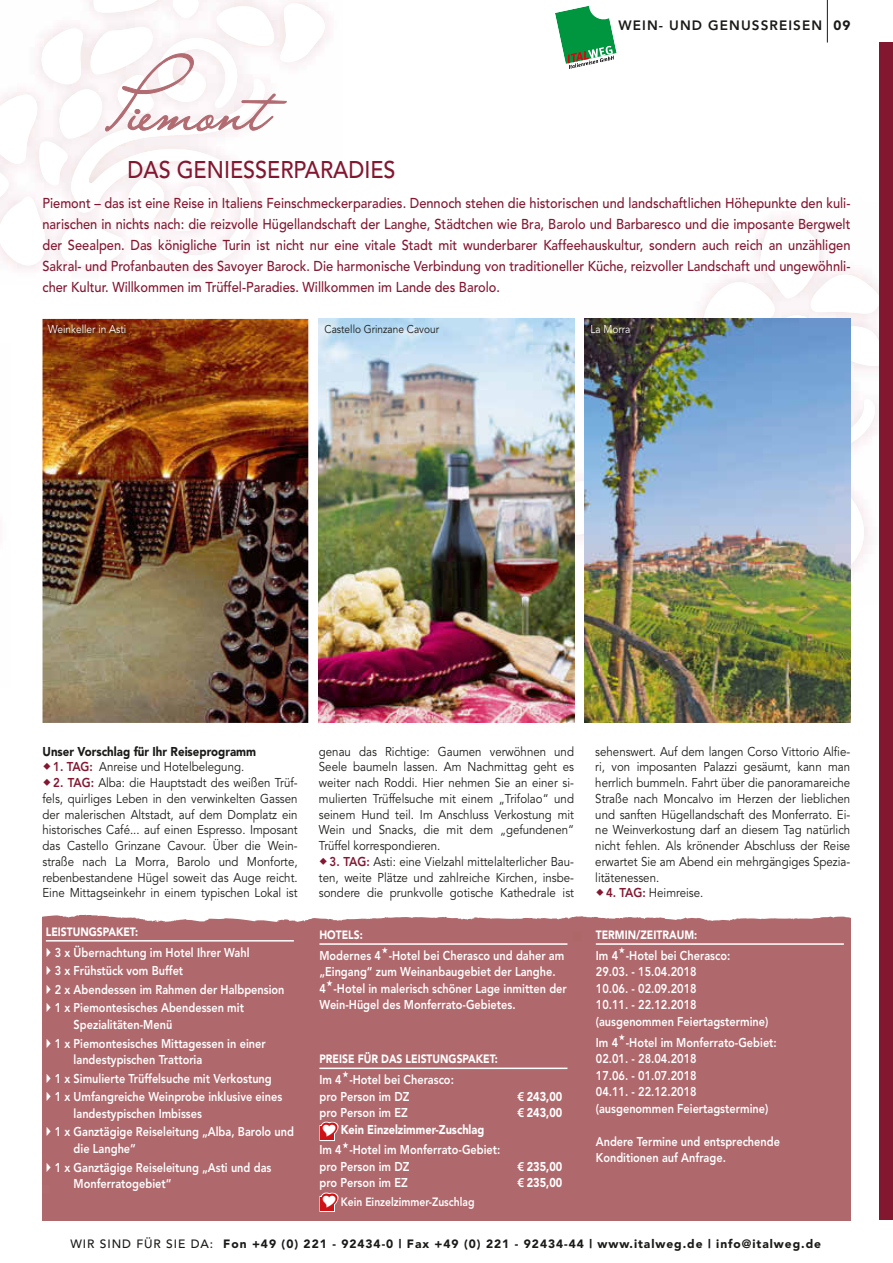
<style>
.page{position:relative;width:893px;height:1263px;background:#fff}
.page>*{position:absolute;margin:0;border:0;box-sizing:border-box;transform-origin:0 0}
.t1{font:75px "Lainie Day SH";color:#b16b71;scale:.9 1}
.t2{font:500 24px "Avenir";color:#831730;scale:.9 1}
.t3{font:500 14.25px/21px "Avenir";color:#831730;text-align:justify;scale:.9 1}
.t4{font:800 13.5px "Avenir";letter-spacing:.08em;color:#1a1a18}
.t5{font:12.75px/15.8px "Avenir";color:#1a1a18;text-align:justify;scale:.9 1}
.t6{font:800 12.75px/16.5px "Avenir";color:#fff;scale:.86 1}
.t7{font:900 12.75px "Avenir";color:#fff;scale:.86 1}
.t8{font:900 12.75px "Avenir";color:#1a1a18;scale:.9 1}
.t9{font:900 12px "Avenir";letter-spacing:.08em;color:#1a1a18}
.t10{font:900 12px "Avenir";color:#fff;scale:.86 1}
.t11{font:800 12px "Avenir";color:#fff;scale:.86 1}
.t12{font:11.25px "Avenir";color:#fff;scale:.9 1}
.t13{font:11.25px "Avenir";color:#1a1a18;scale:.9 1}
.s1{font-weight:900}
.s2{font-weight:800;color:#831730}
.s3{font-family:"Linotype Euro Font Ato F";font-weight:400}
.s4{font-weight:500}
</style>
<div class="page">
<svg style="left:1px;top:0;width:326px;height:266px"></svg>
<svg style="left:545px;top:221px;width:334px;height:365px"></svg>
<svg style="left:104px;top:53px;width:183px;height:80px"></svg>
<hr style="left:827px;top:0;width:1px;height:43px;background:#1a1a18">
<div style="left:879px;top:43px;width:14px;height:1177px;background:#831730"></div>
<div style="left:43px;top:922px;width:807px;height:298px;background:#af686c"></div>
<svg style="left:42px;top:914px;width:809px;height:8px"></svg>
<svg style="left:555px;top:6px;width:62px;height:63px"></svg>
<hr style="left:46px;top:940px;width:248px;height:1px;background:#fff">
<hr style="left:319px;top:943px;width:248px;height:2px;background:#fff">
<hr style="left:319px;top:1067px;width:248px;height:2px;background:#fff">
<hr style="left:596px;top:943px;width:248px;height:2px;background:#fff">
<img style="left:43px;top:319px;width:265px;height:404px">
<img style="left:47px;top:324px;width:82px;height:13px">
<img style="left:585px;top:319px;width:265px;height:404px">
<img style="left:319px;top:319px;width:255px;height:404px">
<svg style="left:47px;top:947px;width:4px;height:9px"></svg>
<svg style="left:47px;top:966px;width:4px;height:9px"></svg>
<svg style="left:47px;top:984px;width:4px;height:10px"></svg>
<svg style="left:47px;top:1003px;width:4px;height:9px"></svg>
<svg style="left:47px;top:1038px;width:4px;height:9px"></svg>
<svg style="left:47px;top:1073px;width:4px;height:10px"></svg>
<svg style="left:47px;top:1092px;width:4px;height:9px"></svg>
<svg style="left:47px;top:1127px;width:4px;height:9px"></svg>
<svg style="left:47px;top:1162px;width:4px;height:9px"></svg>
<svg style="left:382px;top:947px;width:6px;height:6px"></svg>
<svg style="left:327px;top:980px;width:6px;height:6px"></svg>
<svg style="left:343px;top:1071px;width:5px;height:7px"></svg>
<svg style="left:619px;top:947px;width:6px;height:6px"></svg>
<svg style="left:619px;top:1033px;width:6px;height:7px"></svg>
<svg style="left:319px;top:1120px;width:29px;height:28px"></svg>
<svg style="left:319px;top:1191px;width:25px;height:22px"></svg>
<h1 class="t1" style="left:113px;top:58px;width:176px">Piemont</h1>
<h2 class="t2" style="left:128px;top:156px;width:299px">DAS GENIESSERPARADIES</h2>
<p class="t4" style="left:618px;top:18px;width:233px">WEIN- UND GENUSSREISEN <span class="s1">09</span></p>
<p class="t3" style="left:43px;top:193px;width:899px">Piemont – das ist eine Reise in Italiens Feinschmeckerparadies. Dennoch stehen die historischen und landschaftlichen Höhepunkte den kuli&shy;narischen in nichts nach: die reizvolle Hügellandschaft der Langhe, Städtchen wie Bra, Barolo und Barbaresco und die imposante Bergwelt der Seealpen. Das königliche Turin ist nicht nur eine vitale Stadt mit wunderbarer Kaffeehauskultur, sondern auch reich an unzähligen Sakral- und Profanbauten des Savoyer Barock. Die harmonische Verbindung von traditioneller Küche, reizvoller Landschaft und ungewöhnli&shy;cher Kultur. Willkommen im Trüffel-Paradies. Willkommen im Lande des Barolo.</p>
<p class="t12" style="left:48px;top:323px;width:88px">Weinkeller in Asti</p>
<p class="t13" style="left:325px;top:323px;width:129px">Castello Grinzane Cavour</p>
<p class="t12" style="left:590px;top:323px;width:46px">La Morra</p>
<p class="t8" style="left:43px;top:743px;width:239px">Unser Vorschlag für Ihr Reiseprogramm</p>
<p class="t5" style="left:53px;top:759px;width:214px"><span class="s2">1. TAG:</span> Anreise und Hotelbelegung.</p>
<p class="t5" style="left:43px;top:775px;width:285px;text-indent:11px"><span class="s2">2. TAG:</span> Alba: die Hauptstadt des weißen Trüf&shy;fels, quirliges Leben in den verwinkelten Gassen der malerischen Altstadt, auf dem Domplatz ein historisches Café... auf einen Espresso. Imposant das Castello Grinzane Cavour. Über die Wein&shy;straße nach La Morra, Barolo und Monforte, rebenbestandene Hügel soweit das Auge reicht.<br>Eine Mittagseinkehr in einem typischen Lokal ist</p>
<p class="t10" style="left:46px;top:924px;width:109px">LEISTUNGSPAKET:</p>
<p class="t6" style="left:55px;top:943px;width:269px;line-height:18.6px">3 x Übernachtung im Hotel Ihrer Wahl<br>3 x Frühstück vom Buffet<br>2 x Abendessen im Rahmen der Halbpension 1 x Piemontesisches Abendessen mit</p>
<p class="t6" style="left:55px;top:1015px;width:247px;line-height:18.6px;text-indent:19px">Spezialitäten-Menü<br>1 x Piemontesisches Mittagessen in einer</p>
<p class="t6" style="left:55px;top:1050px;width:266px;line-height:18.6px;text-indent:19px">landestypischen Trattoria<br>1 x Simulierte Trüffelsuche mit Verkostung<br>1 x Umfangreiche Weinprobe inklusive eines</p>
<p class="t6" style="left:55px;top:1104px;width:280px;line-height:18.6px;text-indent:19px">landestypischen Imbisses<br>1 x Ganztägige Reiseleitung „Alba, Barolo und</p>
<p class="t6" style="left:55px;top:1139px;width:253px;line-height:18.6px;text-indent:19px">die Langhe“<br>1 x Ganztägige Reiseleitung „Asti und das</p>
<p class="t6" style="left:74px;top:1175px;width:115px">Monferratogebiet“</p>
<p class="t5" style="left:319px;top:744px;width:285px">genau das Richtige: Gaumen verwöhnen und Seele baumeln lassen. Am Nachmittag geht es weiter nach Roddi. Hier nehmen Sie an einer si&shy;mulierten Trüffelsuche mit einem „Trifolao“ und seinem Hund teil. Im Anschluss Verkostung mit Wein und Snacks, die mit dem „gefundenen“ Trüffel korrespondieren.</p>
<p class="t5" style="left:319px;top:854px;width:285px;text-indent:11px"><span class="s2">3. TAG:</span> Asti: eine Vielzahl mittelalterlicher Bau&shy;ten, weite Plätze und zahlreiche Kirchen, insbe&shy;sondere die prunkvolle gotische Kathedrale ist</p>
<p class="t10" style="left:319px;top:928px;width:52px">HOTELS:</p>
<p class="t6" style="left:319px;top:947px;width:289px">Modernes 4 -Hotel bei Cherasco und daher am „Eingang“ zum Weinanbaugebiet der Langhe.<br>4 -Hotel in malerisch schöner Lage inmitten der Wein-Hügel des Monferrato-Gebietes.</p>
<p class="t10" style="left:319px;top:1052px;width:209px">PREISE FÜR DAS LEISTUNGSPAKET:</p>
<p class="t6" style="left:319px;top:1071px;width:158px">Im 4 -Hotel bei Cherasco: pro Person im DZ</p>
<p class="t7" style="left:518px;top:1088px;width:54px"><span class="s3">5</span> 243,00</p>
<p class="t6" style="left:319px;top:1104px;width:104px">pro Person im EZ</p>
<p class="t7" style="left:518px;top:1105px;width:54px"><span class="s3">5</span> 243,00</p>
<p class="t7" style="left:341px;top:1121px;width:168px">Kein Einzelzimmer-Zuschlag</p>
<p class="t6" style="left:319px;top:1141px;width:212px">Im 4 -Hotel im Monferrato-Gebiet: pro Person im DZ</p>
<p class="t7" style="left:518px;top:1159px;width:54px"><span class="s3">5</span> 235,00</p>
<p class="t6" style="left:319px;top:1174px;width:104px">pro Person im EZ</p>
<p class="t7" style="left:518px;top:1175px;width:54px"><span class="s3">5</span> 235,00</p>
<p class="t11" style="left:341px;top:1195px;width:157px">Kein Einzelzimmer-Zuschlag</p>
<p class="t5" style="left:595px;top:744px;width:285px">sehenswert. Auf dem langen Corso Vittorio Alfie&shy;ri, von imposanten Palazzi gesäumt, kann man herrlich bummeln. Fahrt über die panoramareiche Straße nach Moncalvo im Herzen der lieblichen und sanften Hügellandschaft des Monferrato. Ei&shy;ne Weinverkostung darf an diesem Tag natürlich nicht fehlen. Als krönender Abschluss der Reise erwartet Sie am Abend ein mehrgängiges Spezia&shy;litätenessen.</p>
<p class="t5" style="left:606px;top:885px;width:110px"><span class="s2">4. TAG:</span> Heimreise.</p>
<p class="t10" style="left:596px;top:928px;width:119px">TERMIN/ZEITRAUM:</p>
<p class="t6" style="left:596px;top:947px;width:202px">Im 4 -Hotel bei Cherasco:<br>29.03. - 15.04.2018<br>10.06. - 02.09.2018<br>10.11. - 22.12.2018 (ausgenommen Feiertagstermine)</p>
<p class="t6" style="left:596px;top:1034px;width:212px">Im 4 -Hotel im Monferrato-Gebiet:<br>02.01. - 28.04.2018<br>17.06. - 01.07.2018<br>04.11. - 22.12.2018 (ausgenommen Feiertagstermine)</p>
<p class="t6" style="left:596px;top:1133px;width:216px">Andere Termine und entsprechende<br>Konditionen auf Anfrage.</p>
<p class="t9" style="left:70px;top:1236px;width:752px"><span class="s4">WIR SIND FÜR SIE DA:</span> Fon +49 (0) 221 - 92434-0 | Fax +49 (0) 221 - 92434-44 | www.italweg.de | info@italweg.de</p>
</div>
